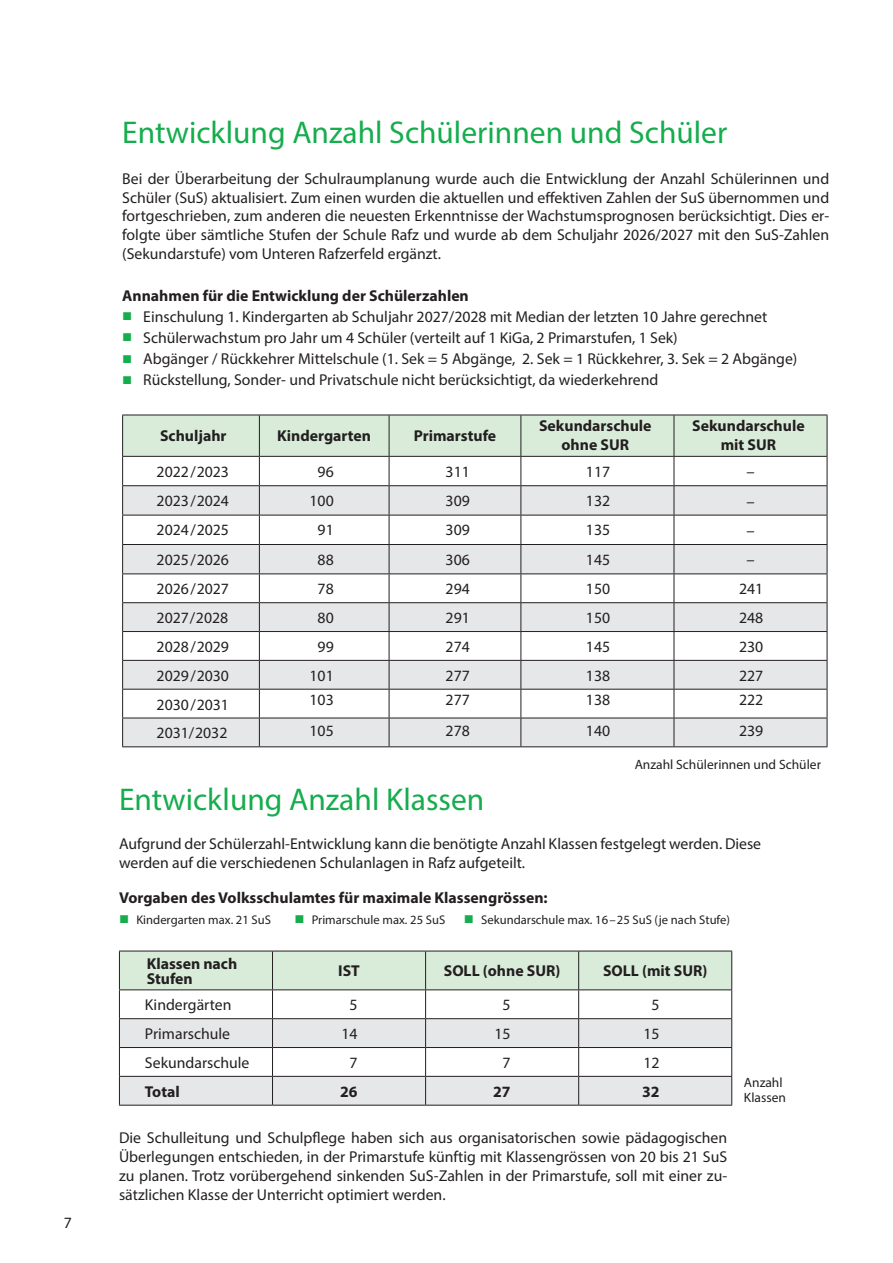
<style>
.page{position:relative;width:893px;height:1263px;background:#fff}
.page>*{position:absolute;margin:0;border:0;box-sizing:border-box;transform-origin:0 0}
.t1{font:31.5px "Myriad Pro";color:#15ad4d}
.t2{font:16.5px "Myriad Pro";color:#231f20}
.t3{font:15.75px/18.9px "Myriad Pro";color:#231f20;text-align:justify}
.t4{font:700 15.75px/18.9px "Myriad Pro";color:#231f20;text-align:center}
.t5{font:13.5px/15px "Myriad Pro";color:#231f20}
.t6{font:12.6px "Myriad Pro";color:#231f20}
.s1{font-family:"Arial";font-size:16.8px;color:#15ad4d}
</style>
<div class="page">
<svg style="left:122px;top:415px;width:706px;height:331px"></svg>
<hr style="left:122px;top:746px;width:137px;height:1px;background:#231f20">
<hr style="left:259px;top:746px;width:130px;height:1px;background:#231f20">
<hr style="left:389px;top:746px;width:132px;height:1px;background:#231f20">
<hr style="left:521px;top:746px;width:153px;height:1px;background:#231f20">
<hr style="left:674px;top:746px;width:153px;height:1px;background:#231f20">
<svg style="left:119px;top:951px;width:613px;height:154px"></svg>
<hr style="left:119px;top:1105px;width:154px;height:1px;background:#231f20">
<hr style="left:273px;top:1105px;width:153px;height:1px;background:#231f20">
<hr style="left:426px;top:1105px;width:153px;height:1px;background:#231f20">
<hr style="left:579px;top:1105px;width:153px;height:1px;background:#231f20">
<p class="t3" style="left:64px;top:1213px;width:10px">7</p>
<h1 class="t1" style="left:122px;top:113px;width:607px">Entwicklung Anzahl Schülerinnen und Schüler</h1>
<p class="t3" style="left:122px;top:169px;width:708px">Bei der Überarbeitung der Schulraumplanung wurde auch die Entwicklung der Anzahl Schülerinnen und Schüler (SuS) aktualisiert. Zum einen wurden die aktuellen und effektiven Zahlen der SuS übernommen und fortgeschrieben, zum anderen die neuesten Erkenntnisse der Wachstumsprognosen berücksichtigt. Dies er&shy;folgte über sämtliche Stufen der Schule Rafz und wurde ab dem Schuljahr 2026/2027 mit den SuS-Zahlen (Sekundarstufe) vom Unteren Rafzerfeld ergänzt.</p>
<p class="t4" style="left:122px;top:286px;width:348px">Annahmen für die Entwicklung der Schülerzahlen</p>
<p class="t3" style="left:122px;top:307px;width:647px"><span class="s1">■</span> Einschulung 1. Kindergarten ab Schuljahr 2027/2028 mit Median der letzten 10 Jahre gerechnet</p>
<p class="t3" style="left:122px;top:328px;width:557px"><span class="s1">■</span> Schülerwachstum pro Jahr um 4 Schüler (verteilt auf 1 KiGa, 2 Primarstufen, 1 Sek)</p>
<p class="t3" style="left:122px;top:349px;width:677px"><span class="s1">■</span> Abgänger / Rückkehrer Mittelschule (1. Sek = 5 Abgänge, 2. Sek = 1 Rückkehrer, 3. Sek = 2 Abgänge)</p>
<p class="t3" style="left:122px;top:370px;width:538px"><span class="s1">■</span> Rückstellung, Sonder- und Privatschule nicht berücksichtigt, da wiederkehrend</p>
<p class="t4" style="left:160px;top:426px;width:68px">Schuljahr</p>
<p class="t4" style="left:277px;top:426px;width:95px">Kindergarten</p>
<p class="t4" style="left:414px;top:426px;width:84px">Primarstufe</p>
<p class="t4" style="left:539px;top:416px;width:114px">Sekundarschule ohne SUR</p>
<p class="t4" style="left:692px;top:416px;width:114px">Sekundarschule mit SUR</p>
<p class="t3" style="left:157px;top:462px;width:74px">2022/2023</p>
<p class="t3" style="left:318px;top:462px;width:18px">96</p>
<p class="t3" style="left:446px;top:462px;width:26px">311</p>
<p class="t3" style="left:586px;top:462px;width:26px">117</p>
<p class="t2" style="left:746px;top:461px;width:10px">–</p>
<p class="t3" style="left:157px;top:491px;width:74px">2023/2024</p>
<p class="t3" style="left:310px;top:491px;width:26px">100</p>
<p class="t3" style="left:446px;top:491px;width:26px">309</p>
<p class="t3" style="left:586px;top:491px;width:26px">132</p>
<p class="t2" style="left:746px;top:491px;width:10px">–</p>
<p class="t3" style="left:157px;top:520px;width:74px">2024/2025</p>
<p class="t3" style="left:318px;top:520px;width:18px">91</p>
<p class="t3" style="left:446px;top:520px;width:26px">309</p>
<p class="t3" style="left:586px;top:520px;width:26px">135</p>
<p class="t2" style="left:746px;top:520px;width:10px">–</p>
<p class="t3" style="left:157px;top:550px;width:74px">2025/2026</p>
<p class="t3" style="left:318px;top:550px;width:18px">88</p>
<p class="t3" style="left:446px;top:550px;width:26px">306</p>
<p class="t3" style="left:586px;top:550px;width:26px">145</p>
<p class="t2" style="left:746px;top:550px;width:10px">–</p>
<p class="t3" style="left:157px;top:579px;width:74px">2026/2027</p>
<p class="t3" style="left:318px;top:579px;width:18px">78</p>
<p class="t3" style="left:446px;top:579px;width:26px">294</p>
<p class="t3" style="left:586px;top:579px;width:26px">150</p>
<p class="t3" style="left:739px;top:579px;width:26px">241</p>
<p class="t3" style="left:157px;top:608px;width:73px">2027/2028</p>
<p class="t3" style="left:318px;top:608px;width:18px">80</p>
<p class="t3" style="left:446px;top:608px;width:26px">291</p>
<p class="t3" style="left:586px;top:608px;width:26px">150</p>
<p class="t3" style="left:739px;top:608px;width:26px">248</p>
<p class="t3" style="left:157px;top:637px;width:74px">2028/2029</p>
<p class="t3" style="left:318px;top:637px;width:18px">99</p>
<p class="t3" style="left:446px;top:637px;width:26px">274</p>
<p class="t3" style="left:586px;top:637px;width:26px">145</p>
<p class="t3" style="left:739px;top:637px;width:26px">230</p>
<p class="t3" style="left:157px;top:666px;width:74px">2029/2030</p>
<p class="t3" style="left:310px;top:666px;width:26px">101</p>
<p class="t3" style="left:446px;top:666px;width:26px">277</p>
<p class="t3" style="left:586px;top:666px;width:26px">138</p>
<p class="t3" style="left:739px;top:666px;width:26px">227</p>
<p class="t3" style="left:157px;top:694px;width:74px">2030/2031</p>
<p class="t3" style="left:310px;top:690px;width:26px">103</p>
<p class="t3" style="left:446px;top:690px;width:26px">277</p>
<p class="t3" style="left:586px;top:690px;width:26px">138</p>
<p class="t3" style="left:739px;top:690px;width:26px">222</p>
<p class="t3" style="left:157px;top:723px;width:72px">2031/2032</p>
<p class="t3" style="left:310px;top:721px;width:26px">105</p>
<p class="t3" style="left:446px;top:721px;width:26px">278</p>
<p class="t3" style="left:586px;top:721px;width:26px">140</p>
<p class="t3" style="left:739px;top:721px;width:26px">239</p>
<h1 class="t1" style="left:119px;top:780px;width:367px">Entwicklung Anzahl Klassen</h1>
<p class="t5" style="left:635px;top:756px;width:188px">Anzahl Schülerinnen und Schüler</p>
<p class="t3" style="left:119px;top:834px;width:644px">Aufgrund der Schülerzahl-Entwicklung kann die benötigte Anzahl Klassen festgelegt werden. Diese werden auf die verschiedenen Schulanlagen in Rafz aufgeteilt.</p>
<p class="t4" style="left:119px;top:888px;width:430px">Vorgaben des Volksschulamtes für maximale Klassengrössen:</p>
<p class="t6" style="left:119px;top:912px;width:153px"><span class="s1">■</span> Kindergarten max. 21 SuS</p>
<p class="t6" style="left:294px;top:912px;width:437px"><span class="s1">■</span> Primarschule max. 25 SuS <span class="s1">■</span> Sekundarschule max. 16–25 SuS (je nach Stufe)</p>
<p class="t4" style="left:147px;top:955px;width:92px;line-height:15px;text-align:left">Klassen nach<br>Stufen</p>
<p class="t4" style="left:338px;top:961px;width:23px">IST</p>
<p class="t4" style="left:444px;top:961px;width:118px">SOLL (ohne SUR)</p>
<p class="t4" style="left:603px;top:961px;width:106px">SOLL (mit SUR)</p>
<p class="t3" style="left:145px;top:995px;width:88px">Kindergärten</p>
<p class="t3" style="left:349px;top:995px;width:10px">5</p>
<p class="t3" style="left:503px;top:995px;width:10px">5</p>
<p class="t3" style="left:651px;top:995px;width:10px">5</p>
<p class="t3" style="left:145px;top:1024px;width:87px">Primarschule</p>
<p class="t3" style="left:341px;top:1024px;width:18px">14</p>
<p class="t3" style="left:494px;top:1024px;width:18px">15</p>
<p class="t3" style="left:643px;top:1024px;width:18px">15</p>
<p class="t3" style="left:145px;top:1053px;width:106px">Sekundarschule</p>
<p class="t3" style="left:349px;top:1053px;width:10px">7</p>
<p class="t3" style="left:503px;top:1053px;width:10px">7</p>
<p class="t3" style="left:643px;top:1053px;width:18px">12</p>
<p class="t4" style="left:145px;top:1081px;width:36px">Total</p>
<p class="t4" style="left:340px;top:1081px;width:19px">26</p>
<p class="t4" style="left:493px;top:1081px;width:19px">27</p>
<p class="t4" style="left:642px;top:1081px;width:19px">32</p>
<p class="t3" style="left:119px;top:1128px;width:610px">Die Schulleitung und Schulpflege haben sich aus organisatorischen sowie pädagogischen Überlegungen entschieden, in der Primarstufe künftig mit Klassengrössen von 20 bis 21 SuS zu planen. Trotz vorübergehend sinkenden SuS-Zahlen in der Primarstufe, soll mit einer zu&shy;sätzlichen Klasse der Unterricht optimiert werden.</p>
<p class="t5" style="left:744px;top:1075px;width:44px">Anzahl<br>Klassen</p>
</div>
